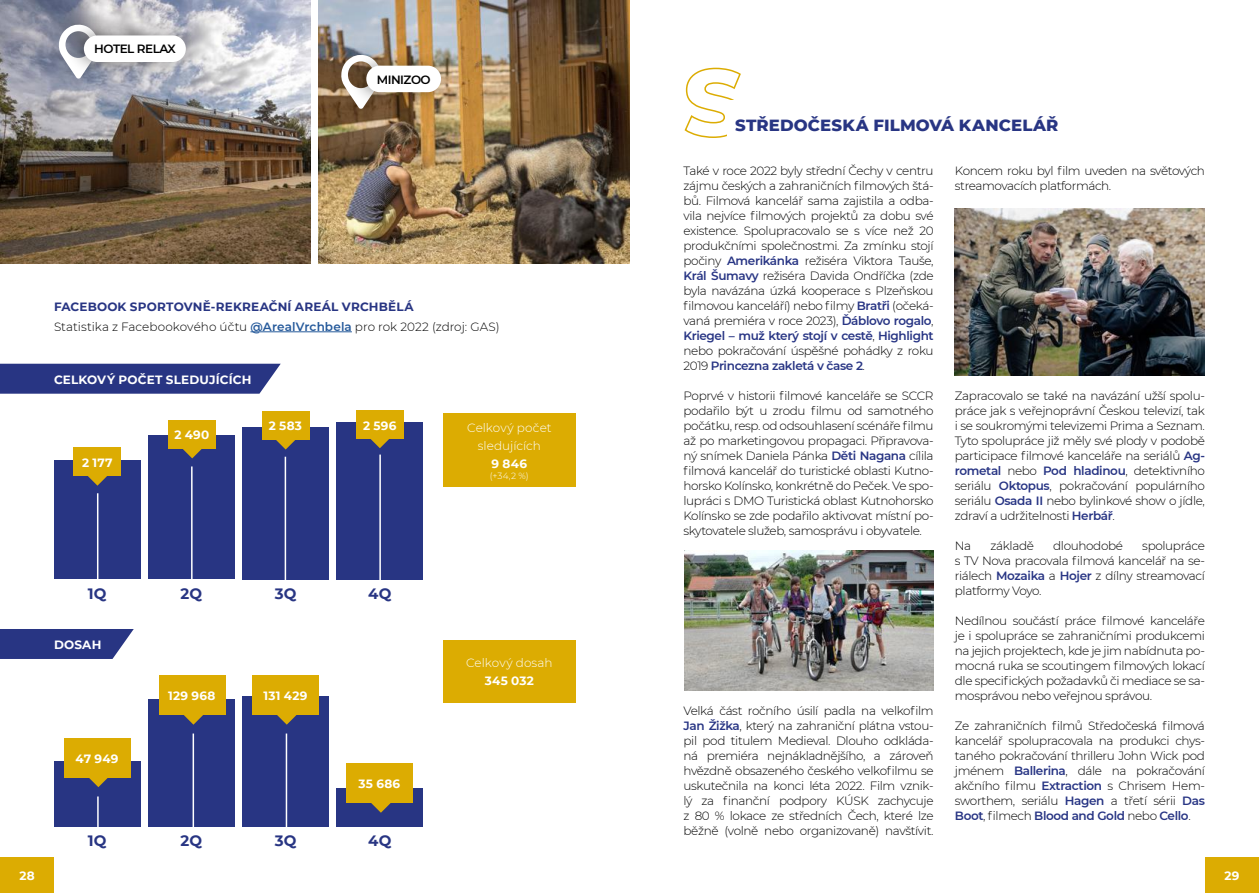
<style>
.page{position:relative;width:1259px;height:893px;background:#fff}
.page>*{position:absolute;margin:0;border:0;box-sizing:border-box;transform-origin:0 0}
.t1{font:800 16.5px "Montserrat";letter-spacing:.01em;color:#283583}
.t2{font:700 15px "Montserrat";letter-spacing:.01em;color:#283583}
.t3{font:300 12px/15px "Montserrat";letter-spacing:-.03em;color:#000;text-align:justify}
.t4{font:300 12px/19.5px "Montserrat";letter-spacing:.005em;color:#000}
.t5{font:700 12px "Montserrat";letter-spacing:.02em;color:#fff}
.t6{font:300 12px/18px "Montserrat";letter-spacing:.005em;color:#fff;text-align:center}
.t7{font:600 12px "Montserrat";letter-spacing:-.04em;color:#000}
.t8{font:300 9px "Montserrat";color:#fff}
.s1{font-weight:700;color:#283583}
.s2{font-weight:600;color:#265a9b}
.s3{font-weight:600;color:#283584}
</style>
<div class="page">
<div style="left:0;top:857px;width:54px;height:36px;background:#dcac02"></div>
<div style="left:1205px;top:857px;width:54px;height:36px;background:#dcac02"></div>
<svg style="left:0;top:364px;width:281px;height:30px;background:#323e89"></svg>
<div style="left:54px;top:460px;width:86px;height:119px;background:#283583"></div>
<div style="left:149px;top:435px;width:86px;height:144px;background:#283583"></div>
<div style="left:242px;top:427px;width:87px;height:152px;background:#283583"></div>
<div style="left:337px;top:422px;width:86px;height:157px;background:#283583"></div>
<svg style="left:0;top:629px;width:134px;height:30px;background:#39458d"></svg>
<div style="left:336px;top:788px;width:86px;height:38px;background:#283583"></div>
<div style="left:149px;top:699px;width:86px;height:127px;background:#283583"></div>
<div style="left:242px;top:696px;width:87px;height:130px;background:#283583"></div>
<div style="left:54px;top:761px;width:86px;height:65px;background:#283583"></div>
<div style="left:443px;top:640px;width:132px;height:63px;background:#dcac02"></div>
<div style="left:443px;top:413px;width:132px;height:74px;background:#dcac02"></div>
<hr style="left:250px;top:331px;width:102px;height:1px;background:#265a9b">
<img style="left:0;top:0;width:311px;height:264px">
<img style="left:319px;top:0;width:310px;height:264px">
<div style="left:262px;top:411px;width:47px;height:29px;background:#dcac02"></div>
<svg style="left:276px;top:440px;width:19px;height:10px"></svg>
<div style="left:73px;top:447px;width:48px;height:29px;background:#dcac02"></div>
<svg style="left:88px;top:476px;width:19px;height:10px"></svg>
<div style="left:168px;top:420px;width:48px;height:29px;background:#dcac02"></div>
<svg style="left:183px;top:449px;width:19px;height:9px"></svg>
<div style="left:252px;top:675px;width:67px;height:40px;background:#dcac02"></div>
<svg style="left:277px;top:715px;width:20px;height:10px"></svg>
<div style="left:159px;top:675px;width:66px;height:40px;background:#dcac02"></div>
<svg style="left:184px;top:715px;width:19px;height:10px"></svg>
<div style="left:64px;top:738px;width:66px;height:39px;background:#dcac02"></div>
<svg style="left:83px;top:777px;width:30px;height:10px"></svg>
<div style="left:356px;top:410px;width:48px;height:28px;background:#dcac02"></div>
<svg style="left:365px;top:438px;width:30px;height:10px"></svg>
<div style="left:346px;top:764px;width:67px;height:39px;background:#dcac02"></div>
<svg style="left:371px;top:803px;width:20px;height:10px"></svg>
<hr style="left:97px;top:493px;width:1px;height:91px;background:#fff">
<hr style="left:191px;top:466px;width:2px;height:115px;background:#fff">
<hr style="left:285px;top:457px;width:1px;height:125px;background:#fff">
<hr style="left:286px;top:733px;width:1px;height:96px;background:#fff">
<hr style="left:193px;top:733px;width:1px;height:96px;background:#fff">
<hr style="left:97px;top:796px;width:2px;height:33px;background:#fff">
<hr style="left:379px;top:455px;width:2px;height:126px;background:#fff">
<div style="left:44px;top:10px;width:68px;height:82px;background:#000;opacity:.2"></div>
<svg style="left:58px;top:24px;width:40px;height:55px"></svg>
<div style="left:66px;top:21px;width:131px;height:56px;background:#000;opacity:.4"></div>
<div style="left:84px;top:35px;width:102px;height:27px;background:#fff;border-radius:13px"></div>
<div style="left:327px;top:41px;width:68px;height:81px;background:#000;opacity:.2"></div>
<svg style="left:341px;top:54px;width:40px;height:55px"></svg>
<div style="left:349px;top:51px;width:102px;height:56px;background:#000;opacity:.4"></div>
<div style="left:366px;top:66px;width:75px;height:26px;background:#fff;border-radius:13px"></div>
<svg style="left:684px;top:67px;width:57px;height:71px"></svg>
<div style="left:727px;top:100px;width:67px;height:48px;background:#fff"></div>
<img style="left:955px;top:208px;width:250px;height:167px">
<img style="left:684px;top:551px;width:249px;height:140px">
<p class="t7" style="left:94px;top:41px;width:83px">HOTEL RELAX</p>
<p class="t7" style="left:377px;top:71px;width:56px">MINIZOO</p>
<p class="t4" style="left:54px;top:297px;width:447px"><span class="s1">FACEBOOK SPORTOVNĚ-REKREAČNÍ AREÁL VRCHBĚLÁ<br></span>Statistika z Facebookového účtu <span class="s2">@ArealVrchbela</span> pro rok 2022 (zdroj: GAS)</p>
<p class="t5" style="left:54px;top:371px;width:199px">CELKOVÝ POČET SLEDUJÍCÍCH</p>
<p class="t5" style="left:82px;top:454px;width:32px">2 177</p>
<p class="t5" style="left:174px;top:427px;width:36px">2 490</p>
<p class="t5" style="left:269px;top:417px;width:35px">2 583</p>
<p class="t5" style="left:363px;top:417px;width:35px">2 596</p>
<p class="t2" style="left:88px;top:582px;width:20px">1Q</p>
<p class="t2" style="left:181px;top:582px;width:23px">2Q</p>
<p class="t2" style="left:275px;top:582px;width:23px">3Q</p>
<p class="t2" style="left:368px;top:582px;width:25px">4Q</p>
<p class="t5" style="left:54px;top:636px;width:49px">DOSAH</p>
<p class="t5" style="left:76px;top:750px;width:44px">47 949</p>
<p class="t5" style="left:168px;top:687px;width:49px">129 968</p>
<p class="t5" style="left:264px;top:687px;width:46px">131 429</p>
<p class="t5" style="left:358px;top:775px;width:43px">35 686</p>
<p class="t2" style="left:88px;top:830px;width:20px">1Q</p>
<p class="t2" style="left:181px;top:830px;width:23px">2Q</p>
<p class="t2" style="left:275px;top:830px;width:23px">3Q</p>
<p class="t2" style="left:368px;top:830px;width:25px">4Q</p>
<p class="t6" style="left:467px;top:418px;width:86px">Celkový počet sledujících</p>
<p class="t5" style="left:491px;top:455px;width:37px">9 846</p>
<p class="t8" style="left:490px;top:469px;width:40px">(+34,2 %)</p>
<p class="t6" style="left:466px;top:653px;width:88px">Celkový dosah</p>
<p class="t5" style="left:485px;top:672px;width:51px">345 032</p>
<h1 class="t1" style="left:735px;top:113px;width:325px">STŘEDOČESKÁ FILMOVÁ KANCELÁŘ</h1>
<p class="t3" style="left:683px;top:163px;width:252px">Také v roce 2022 byly střední Čechy v centru zájmu českých a zahraničních filmových štá&shy;bů. Filmová kancelář sama zajistila a odba&shy;vila nejvíce filmových projektů za dobu své existence. Spolupracovalo se s více než 20 produkčními společnostmi. Za zmínku stojí počiny <span class="s3">Amerikánka</span> režiséra Viktora Tauše, <span class="s3">Král Šumavy</span> režiséra Davida Ondříčka (zde byla navázána úzká kooperace s Plzeňskou filmovou kanceláří) nebo filmy <span class="s3">Bratři</span> (očeká&shy;vaná premiéra v roce 2023), <span class="s3">Ďáblovo rogalo</span>, <span class="s3">Kriegel – muž který stojí v cestě</span>, <span class="s3">Highlight </span>nebo pokračování úspěšné pohádky z roku 2019 <span class="s3">Princezna zakletá v čase 2</span>.</p>
<p class="t3" style="left:683px;top:388px;width:252px">Poprvé v historii filmové kanceláře se SCCR podařilo být u zrodu filmu od samotného počátku, resp. od odsouhlasení scénáře filmu až po marketingovou propagaci. Připravova&shy;ný snímek Daniela Pánka <span class="s3">Děti Nagana</span> cílila filmová kancelář do turistické oblasti Kutno&shy;horsko Kolínsko, konkrétně do Peček. Ve spo&shy;lupráci s DMO Turistická oblast Kutnohorsko Kolínsko se zde podařilo aktivovat místní po&shy;skytovatele služeb, samosprávu i obyvatele.</p>
<p class="t3" style="left:955px;top:163px;width:252px">Koncem roku byl film uveden na světových streamovacích platformách.</p>
<p class="t3" style="left:955px;top:388px;width:252px">Zapracovalo se také na navázání užší spolu&shy;práce jak s veřejnoprávní Českou televizí, tak i se soukromými televizemi Prima a Seznam.<br>Tyto spolupráce již měly své plody v podobě participace filmové kanceláře na seriálů <span class="s3">Ag&shy;rometal</span> nebo <span class="s3">Pod hladinou</span>, detektivního seriálu <span class="s3">Oktopus</span>, pokračování populárního seriálu <span class="s3">Osada II</span> nebo bylinkové show o jídle, zdraví a udržitelnosti <span class="s3">Herbář</span>.</p>
<p class="t3" style="left:955px;top:538px;width:18px">Na</p>
<p class="t3" style="left:990px;top:538px;width:45px">základě</p>
<p class="t3" style="left:1053px;top:538px;width:71px">dlouhodobé</p>
<p class="t3" style="left:955px;top:538px;width:252px;text-indent:187px">spolupráce s TV Nova pracovala filmová kancelář na se&shy;riálech <span class="s3">Mozaika</span> a <span class="s3">Hojer</span> z dílny streamovací platformy Voyo.</p>
<p class="t3" style="left:955px;top:613px;width:252px">Nedílnou součástí práce filmové kanceláře je i spolupráce se zahraničními produkcemi na jejich projektech, kde je jim nabídnuta po&shy;mocná ruka se scoutingem filmových lokací dle specifických požadavků či mediace se sa&shy;mosprávou nebo veřejnou správou.</p>
<p class="t3" style="left:955px;top:718px;width:252px">Ze zahraničních filmů Středočeská filmová kancelář spolupracovala na produkci chys&shy;taného pokračování thrilleru John Wick pod jménem <span class="s3">Ballerina</span>, dále na pokračování akčního filmu <span class="s3">Extraction</span> s Chrisem Hem&shy;sworthem, seriálu <span class="s3">Hagen</span> a třetí sérii <span class="s3">Das Boot</span>, filmech <span class="s3">Blood and Gold</span> nebo <span class="s3">Cello</span>.</p>
<p class="t3" style="left:683px;top:703px;width:252px">Velká část ročního úsilí padla na velkofilm <span class="s3">Jan Žižka</span>, který na zahraniční plátna vstou&shy;pil pod titulem Medieval. Dlouho odkláda&shy;ná premiéra nejnákladnějšího, a zároveň hvězdně obsazeného českého velkofilmu se uskutečnila na konci léta 2022. Film vznik&shy;lý za finanční podpory KÚSK zachycuje z 80 % lokace ze středních Čech, které lze běžně (volně nebo organizovaně) navštívit.</p>
<p class="t5" style="left:19px;top:867px;width:17px">28</p>
<p class="t5" style="left:1224px;top:867px;width:17px">29</p>
</div>
